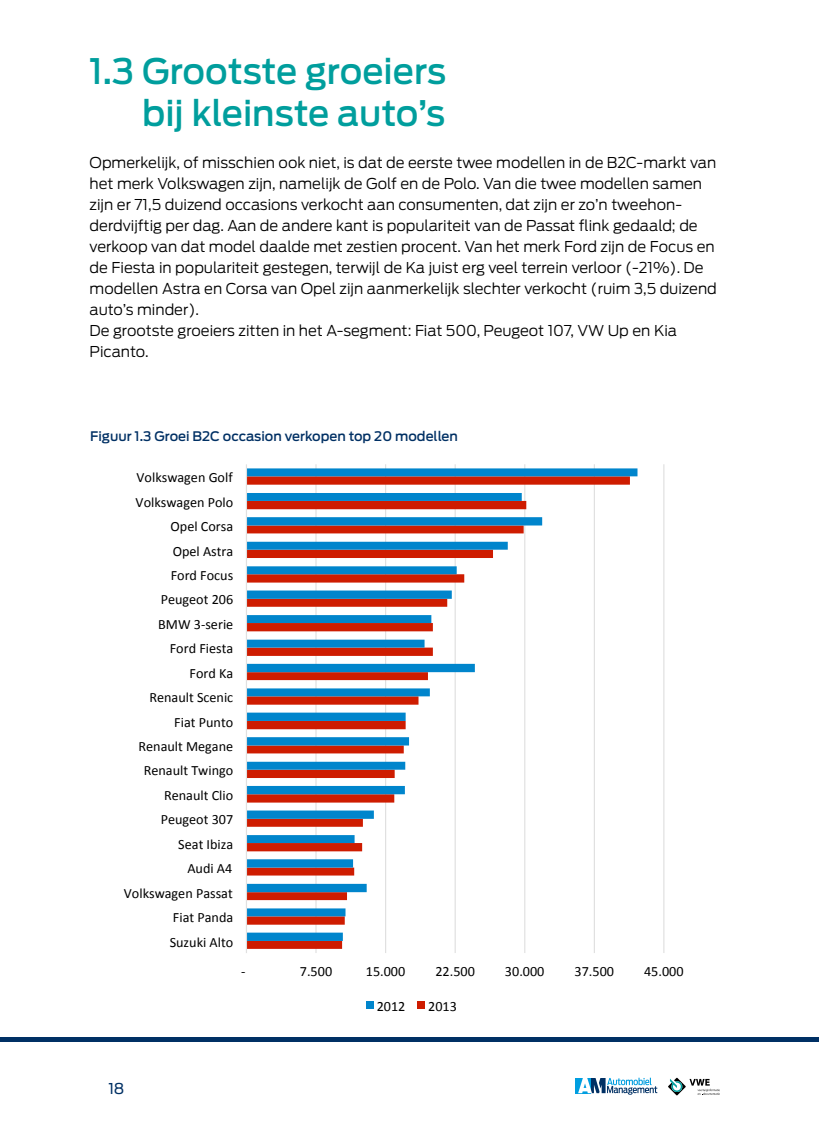
<style>
.page{position:relative;width:819px;height:1141px;background:#fff}
.page>*{position:absolute;margin:0;border:0;box-sizing:border-box;transform-origin:0 0}
.t1{font:500 35px/42px "Antenna";color:#009e9d;text-align:right}
.t2{font:300 14.88px/21px "Antenna";color:#000}
.t3{font:14.88px "Antenna";color:#003064}
.t4{font:14.17px "Calibri";color:#000}
.t5{font:500 13.12px "Antenna";color:#003064}
</style>
<div class="page">
<div style="left:575px;top:1078px;width:15px;height:15px;background:#009ee0"></div>
<svg style="left:578px;top:1078px;width:79px;height:17px"></svg>
<svg style="left:668px;top:1078px;width:51px;height:17px"></svg>
<div style="left:0;top:1037px;width:819px;height:5px;background:#003064"></div>
<svg style="left:246px;top:464px;width:419px;height:545px"></svg>
<h1 class="t1" style="left:89px;top:50px;width:359px">1.3 Grootste groeiers bij kleinste auto’s</h1>
<p class="t2" style="left:90px;top:152px;width:628px">Opmerkelijk, of misschien ook niet, is dat de eerste twee modellen in de B2C-markt van het merk Volkswagen zijn, namelijk de Golf en de Polo. Van die twee modellen samen zijn er 71,5 duizend occasions verkocht aan consumenten, dat zijn er zo’n tweehon&shy;derdvijftig per dag. Aan de andere kant is populariteit van de Passat flink gedaald; de verkoop van dat model daalde met zestien procent. Van het merk Ford zijn de Focus en de Fiesta in populariteit gestegen, terwijl de Ka juist erg veel terrein verloor (-21%). De modellen Astra en Corsa van Opel zijn aanmerkelijk slechter verkocht (ruim 3,5 duizend auto’s minder).<br>De grootste groeiers zitten in het A-segment: Fiat 500, Peugeot 107, VW Up en Kia Picanto.</p>
<p class="t5" style="left:90px;top:428px;width:369px">Figuur 1.3 Groei B2C occasion verkopen top 20 modellen</p>
<p class="t4" style="left:137px;top:469px;width:98px">Volkswagen Golf</p>
<p class="t4" style="left:136px;top:493px;width:99px">Volkswagen Polo</p>
<p class="t4" style="left:171px;top:517px;width:64px">Opel Corsa</p>
<p class="t4" style="left:173px;top:542px;width:62px">Opel Astra</p>
<p class="t4" style="left:171px;top:566px;width:64px">Ford Focus</p>
<p class="t4" style="left:161px;top:591px;width:74px">Peugeot 206</p>
<p class="t4" style="left:158px;top:615px;width:77px">BMW 3--‐serie</p>
<p class="t4" style="left:170px;top:640px;width:65px">Ford Fiesta</p>
<p class="t4" style="left:189px;top:664px;width:45px">Ford Ka</p>
<p class="t4" style="left:149px;top:688px;width:85px">Renault Scenic</p>
<p class="t4" style="left:174px;top:713px;width:60px">Fiat Punto</p>
<p class="t4" style="left:138px;top:737px;width:96px">Renault Megane</p>
<p class="t4" style="left:144px;top:762px;width:91px">Renault Twingo</p>
<p class="t4" style="left:164px;top:786px;width:71px">Renault Clio</p>
<p class="t4" style="left:161px;top:811px;width:74px">Peugeot 307</p>
<p class="t4" style="left:178px;top:835px;width:56px">Seat Ibiza</p>
<p class="t4" style="left:187px;top:860px;width:46px">Audi A4</p>
<p class="t4" style="left:124px;top:884px;width:110px">Volkswagen Passat</p>
<p class="t4" style="left:173px;top:908px;width:62px">Fiat Panda</p>
<p class="t3" style="left:108px;top:1080px;width:17px">18</p>
<p class="t4" style="left:170px;top:933px;width:65px">Suzuki Alto</p>
<p class="t4" style="left:241px;top:963px;width:6px">--‐</p>
<p class="t4" style="left:300px;top:963px;width:34px">7.500</p>
<p class="t4" style="left:366px;top:963px;width:41px">15.000</p>
<p class="t4" style="left:435px;top:963px;width:41px">22.500</p>
<p class="t4" style="left:505px;top:963px;width:41px">30.000</p>
<p class="t4" style="left:574px;top:963px;width:41px">37.500</p>
<p class="t4" style="left:644px;top:963px;width:41px">45.000</p>
<p class="t4" style="left:377px;top:997px;width:30px">2012</p>
<p class="t4" style="left:428px;top:997px;width:30px">2013</p>
</div>
